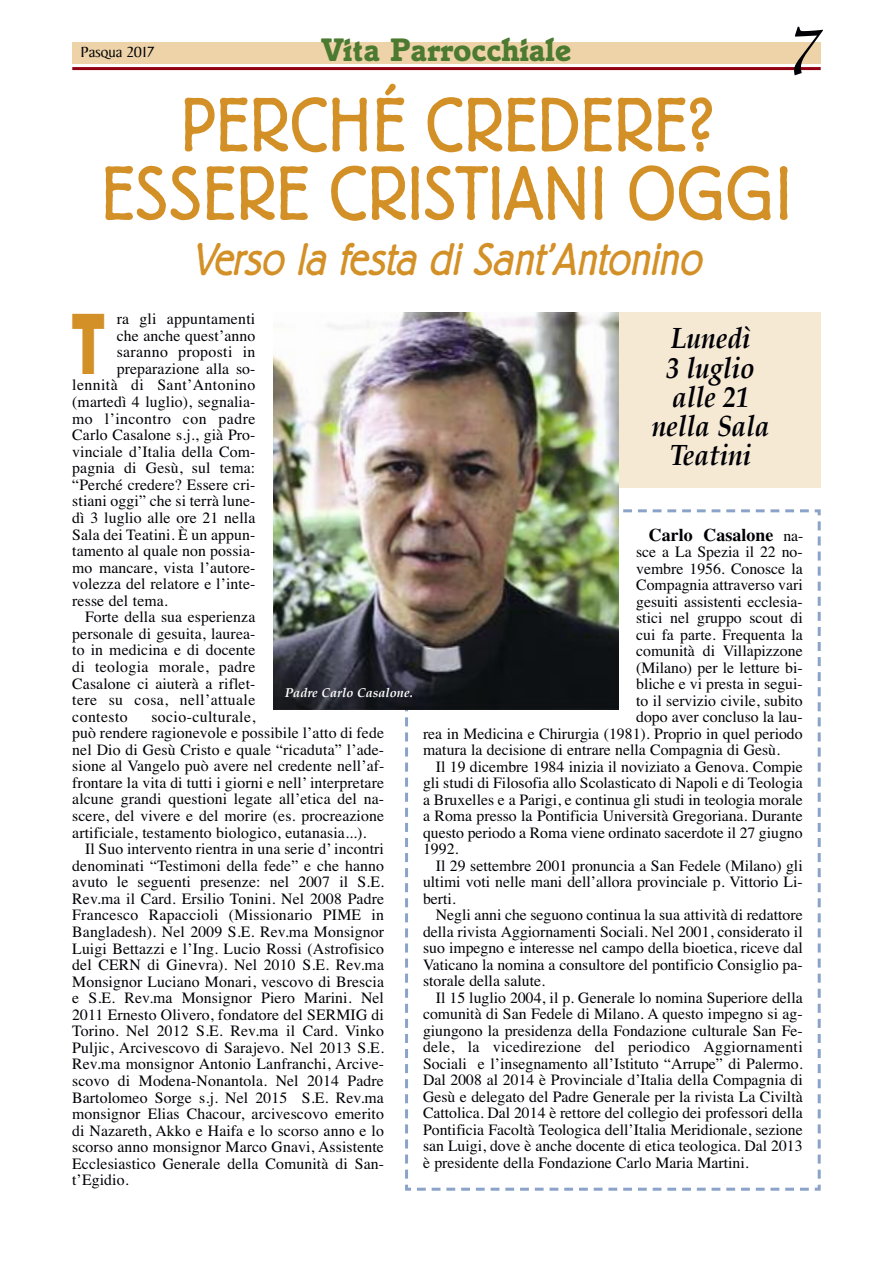
<style>
.page{position:relative;width:893px;height:1263px;background:#fff}
.page>*{position:absolute;margin:0;border:0;box-sizing:border-box;transform-origin:0 0}
.t1{font:800 88.2px "Gill Sans";color:#d39026;scale:.54 1}
.t2{font:300 75.3px/68.4px "Berliner Grotesk";letter-spacing:.015em;color:#d39026;text-align:center;scale:.95 1}
.t3{font:italic 500 71.7px "Zapf Chancery";color:#000006}
.t4{font:italic 300 45px "Berliner Grotesk";letter-spacing:-.005em;color:#d39026;scale:.95 1}
.t5{font:700 33.3px "Italia";color:#4c7a31}
.t6{font:italic 700 29.1px/29.1px "Palatino";letter-spacing:-.005em;color:#000006;text-align:center;scale:.91 1}
.t7{font:700 18px "Times";color:#000006}
.t8{font:15.75px/16.5px "Times";color:#000006}
.t9{font:15.75px "Times";letter-spacing:.025em;color:#000006}
.t10{font:15.75px "Times";letter-spacing:.02em;color:#000006}
.t11{font:15.75px "Baker Signet";color:#000006}
.t12{font:italic 700 12.75px "Palatino";color:#fff}
.s1{font-weight:400;font-size:15.75px}
</style>
<div class="page">
<div style="left:585px;top:312px;width:236px;height:175px;background:#f6e9d4"></div>
<svg style="left:404px;top:508px;width:417px;height:683px"></svg>
<hr style="left:72px;top:67px;width:749px;height:3px;background:#910013">
<div style="left:72px;top:42px;width:749px;height:21px;background:#eed3a8"></div>
<img style="left:273px;top:312px;width:345px;height:397px">
<p class="t11" style="left:81px;top:45px;width:75px">Pasqua 2017</p>
<h3 class="t5" style="left:321px;top:37px;width:252px">Vita Parrocchiale</h3>
<h3 class="t3" style="left:783px;top:22px;width:33px">7</h3>
<h2 class="t2" style="left:101px;top:95px;width:729px">PERCHÉ CREDERE?<br>ESSERE CRISTIANI OGGI</h2>
<h3 class="t4" style="left:192px;top:244px;width:546px">Verso la festa di Sant ’Antonino</h3>
<h1 class="t1" style="left:71px;top:311px;width:65px">T</h1>
<p class="t8" style="left:117px;top:310px;width:140px">ra gli appuntamenti</p>
<p class="t8" style="left:117px;top:327px;width:140px">che anche quest’anno</p>
<p class="t9" style="left:117px;top:343px;width:140px">saranno proposti in</p>
<p class="t8" style="left:117px;top:360px;width:140px">preparazione alla so-</p>
<p class="t9" style="left:72px;top:376px;width:185px">lennità di Sant’Antonino</p>
<p class="t8" style="left:72px;top:393px;width:185px">(martedì 4 luglio), segnalia-</p>
<p class="t9" style="left:72px;top:409px;width:185px">mo l’incontro con padre</p>
<p class="t8" style="left:72px;top:426px;width:185px">Carlo Casalone s.j., già Pro-</p>
<p class="t8" style="left:72px;top:443px;width:185px">vinciale d’Italia della Com-</p>
<p class="t8" style="left:72px;top:460px;width:185px">pagnia di Gesù, sul tema:</p>
<p class="t8" style="left:72px;top:476px;width:185px">“Perché credere? Essere cri-</p>
<p class="t8" style="left:72px;top:493px;width:185px">stiani oggi” che si terrà lune-</p>
<p class="t8" style="left:72px;top:509px;width:185px">dì 3 luglio alle ore 21 nella</p>
<p class="t8" style="left:72px;top:526px;width:185px">Sala dei Teatini. È un appun-</p>
<p class="t8" style="left:72px;top:542px;width:185px">tamento al quale non possia-</p>
<p class="t8" style="left:72px;top:559px;width:185px">mo mancare, vista l’autore-</p>
<p class="t8" style="left:72px;top:575px;width:185px">volezza del relatore e l’inte-</p>
<p class="t8" style="left:72px;top:592px;width:97px">resse del tema.</p>
<p class="t8" style="left:85px;top:609px;width:172px">Forte della sua esperienza</p>
<p class="t8" style="left:72px;top:625px;width:185px">personale di gesuita, laurea-</p>
<p class="t8" style="left:72px;top:642px;width:185px">to in medicina e di docente</p>
<p class="t9" style="left:72px;top:657px;width:185px">di teologia morale, padre</p>
<p class="t8" style="left:72px;top:675px;width:185px">Casalone ci aiuterà a riflet-</p>
<p class="t9" style="left:72px;top:690px;width:185px">tere su cosa, nell’attuale</p>
<p class="t9" style="left:72px;top:707px;width:57px">contesto</p>
<p class="t12" style="left:285px;top:686px;width:130px">Padre Carlo Casalone.</p>
<p class="t8" style="left:72px;top:708px;width:314px;text-indent:79px">socio-culturale,<br>può rendere ragionevole e possibile l’atto di fede nel Dio di Gesù Cristo e quale “ricaduta” l’ade&shy;sione al Vangelo può avere nel credente nell’af&shy;frontare la vita di tutti i giorni e nell’ interpretare alcune grandi questioni legate all’etica del na&shy;scere, del vivere e del morire (es. procreazione artificiale, testamento biologico, eutanasia...).</p>
<p class="t8" style="left:72px;top:840px;width:313px;text-align:justify;text-indent:13px">Il Suo intervento rientra in una serie d’ incontri denominati “Testimoni della fede” e che hanno avuto le seguenti presenze: nel 2007 il S.E.<br>Rev.ma il Card. Ersilio Tonini. Nel 2008 Padre Francesco Rapaccioli (Missionario PIME in Bangladesh). Nel 2009 S.E. Rev.ma Monsignor Luigi Bettazzi e l’Ing. Lucio Rossi (Astrofisico del CERN di Ginevra). Nel 2010 S.E. Rev.ma Monsignor Luciano Monari, vescovo di Brescia e S.E. Rev.ma Monsignor Piero Marini. Nel 2011 Ernesto Olivero, fondatore del SERMIG di Torino. Nel 2012 S.E. Rev.ma il Card. Vinko Puljic, Arcivescovo di Sarajevo. Nel 2013 S.E.<br>Rev.ma monsignor Antonio Lanfranchi, Arcive&shy;scovo di Modena-Nonantola. Nel 2014 Padre Bartolomeo Sorge s.j. Nel 2015 S.E. Rev.ma monsignor Elias Chacour, arcivescovo emerito di Nazareth, Akko e Haifa e lo scorso anno e lo scorso anno monsignor Marco Gnavi, Assistente Ecclesiastico Generale della Comunità di San&shy;t’Egidio.</p>
<h3 class="t6" style="left:652px;top:326px;width:131px">Lunedì<br>3 luglio alle 21 nella Sala<br>Teatini</h3>
<p class="t7" style="left:649px;top:524px;width:156px">Carlo Casalone <span class="s1">na-</span></p>
<p class="t8" style="left:636px;top:544px;width:168px">sce a La Spezia il 22 no-</p>
<p class="t8" style="left:636px;top:560px;width:168px">vembre 1956. Conosce la</p>
<p class="t8" style="left:636px;top:577px;width:168px">Compagnia attraverso vari</p>
<p class="t8" style="left:636px;top:593px;width:168px">gesuiti assistenti ecclesia-</p>
<p class="t8" style="left:636px;top:610px;width:168px">stici nel gruppo scout di</p>
<p class="t8" style="left:636px;top:626px;width:168px">cui fa parte. Frequenta la</p>
<p class="t8" style="left:636px;top:643px;width:168px">comunità di Villapizzone</p>
<p class="t8" style="left:636px;top:659px;width:168px">(Milano) per le letture bi-</p>
<p class="t8" style="left:636px;top:676px;width:168px">bliche e vi presta in segui-</p>
<p class="t8" style="left:636px;top:692px;width:168px">to il servizio civile, subito</p>
<p class="t8" style="left:636px;top:709px;width:168px">dopo aver concluso la lau-</p>
<p class="t8" style="left:423px;top:725px;width:381px">rea in Medicina e Chirurgia (1981). Proprio in quel periodo</p>
<p class="t8" style="left:423px;top:742px;width:358px">matura la decisione di entrare nella Compagnia di Gesù.</p>
<p class="t8" style="left:436px;top:758px;width:368px">Il 19 dicembre 1984 inizia il noviziato a Genova. Compie</p>
<p class="t8" style="left:423px;top:775px;width:381px">gli studi di Filosofia allo Scolasticato di Napoli e di Teologia</p>
<p class="t8" style="left:423px;top:791px;width:381px">a Bruxelles e a Parigi, e continua gli studi in teologia morale</p>
<p class="t8" style="left:423px;top:808px;width:381px">a Roma presso la Pontificia Università Gregoriana. Durante</p>
<p class="t8" style="left:423px;top:824px;width:381px">questo periodo a Roma viene ordinato sacerdote il 27 giugno</p>
<p class="t8" style="left:423px;top:841px;width:37px">1992.</p>
<p class="t8" style="left:436px;top:857px;width:368px">Il 29 settembre 2001 pronuncia a San Fedele (Milano) gli</p>
<p class="t8" style="left:423px;top:874px;width:381px">ultimi voti nelle mani dell’allora provinciale p. Vittorio Li-</p>
<p class="t8" style="left:423px;top:890px;width:34px">berti.</p>
<p class="t8" style="left:436px;top:907px;width:368px">Negli anni che seguono continua la sua attività di redattore</p>
<p class="t8" style="left:423px;top:923px;width:381px">della rivista Aggiornamenti Sociali. Nel 2001, considerato il</p>
<p class="t8" style="left:423px;top:940px;width:381px">suo impegno e interesse nel campo della bioetica, riceve dal</p>
<p class="t8" style="left:423px;top:956px;width:381px">Vaticano la nomina a consultore del pontificio Consiglio pa-</p>
<p class="t8" style="left:423px;top:973px;width:123px">storale della salute.</p>
<p class="t8" style="left:436px;top:989px;width:368px">Il 15 luglio 2004, il p. Generale lo nomina Superiore della</p>
<p class="t8" style="left:423px;top:1006px;width:381px">comunità di San Fedele di Milano. A questo impegno si ag-</p>
<p class="t8" style="left:423px;top:1022px;width:381px">giungono la presidenza della Fondazione culturale San Fe-</p>
<p class="t10" style="left:423px;top:1038px;width:381px">dele, la vicedirezione del periodico Aggiornamenti</p>
<p class="t8" style="left:423px;top:1055px;width:381px">Sociali e l’insegnamento all’Istituto “Arrupe” di Palermo.</p>
<p class="t8" style="left:423px;top:1072px;width:381px">Dal 2008 al 2014 è Provinciale d’Italia della Compagnia di</p>
<p class="t8" style="left:423px;top:1088px;width:381px">Gesù e delegato del Padre Generale per la rivista La Civiltà</p>
<p class="t8" style="left:423px;top:1105px;width:381px">Cattolica. Dal 2014 è rettore del collegio dei professori della</p>
<p class="t8" style="left:423px;top:1121px;width:381px">Pontificia Facoltà Teologica dell’Italia Meridionale, sezione</p>
<p class="t8" style="left:423px;top:1138px;width:381px">san Luigi, dove è anche docente di etica teologica. Dal 2013</p>
<p class="t8" style="left:423px;top:1154px;width:327px">è presidente della Fondazione Carlo Maria Martini.</p>
</div>
